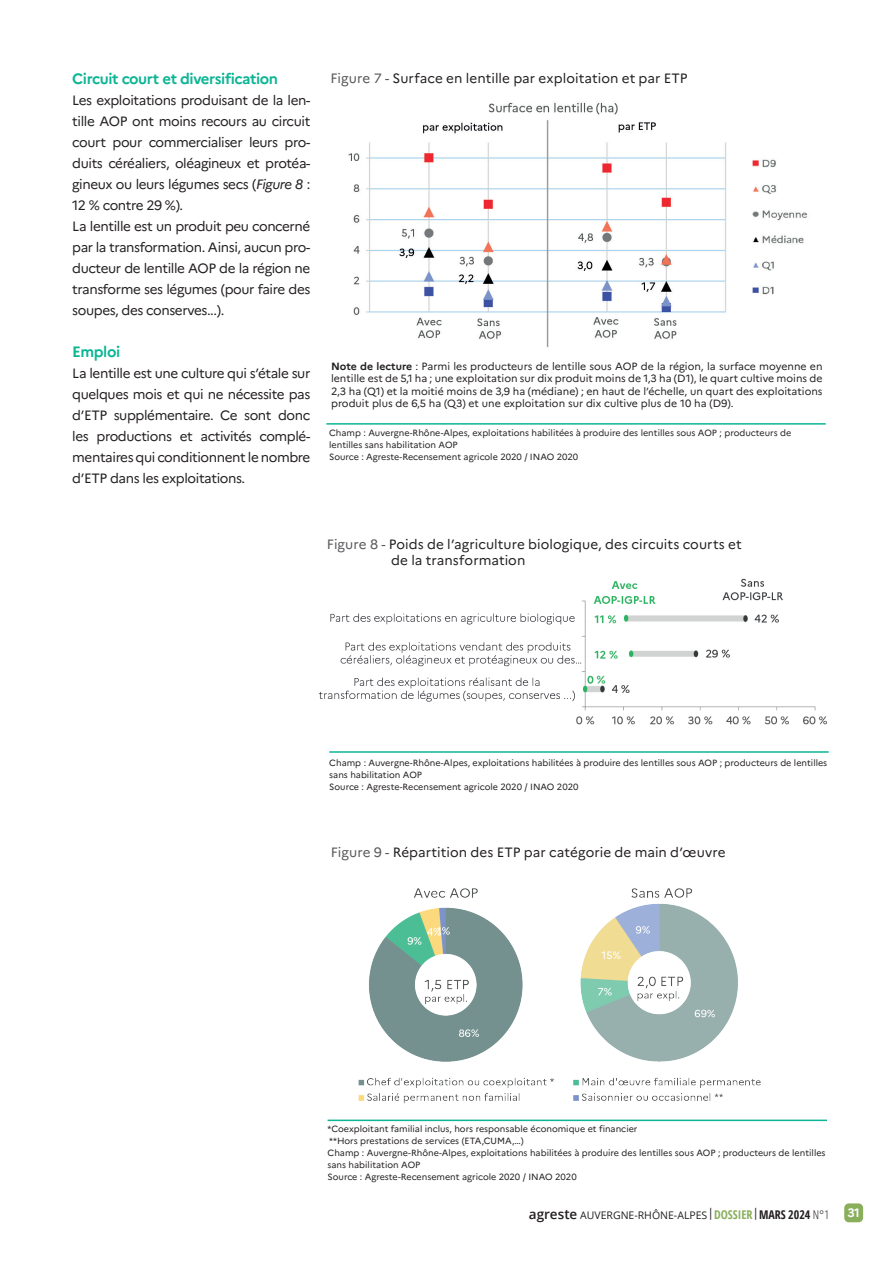
<style>
.page{position:relative;width:893px;height:1263px;background:#fff}
.page>*{position:absolute;margin:0;border:0;box-sizing:border-box;transform-origin:0 0}
.t1{font:700 15px "Marianne";letter-spacing:-.03em;color:#0cb594}
.t2{font:13.5px/21px "Marianne";letter-spacing:-.03em;color:#231f20}
.t3{font:13.5px/16.5px "Marianne";letter-spacing:.005em;color:#231f20}
.t4{font:700 12.15px "Marianne";color:#fff}
.t5{font:10.5px/12.6px "Marianne";color:#231f20;text-align:justify}
.t6{font:10.5px "Open Sans";color:#231f20}
.t7{font:9px/12px "Marianne";color:#231f20}
.s1{font-style:italic}
.s2{color:#57585a}
.s3{font-weight:700}
.s4{font-weight:600;font-size:13.5px}
.s5{font-size:12px}
.s6{font-weight:700;font-stretch:condensed;font-size:12px;color:#89ae5c}
.s7{font-weight:700;font-stretch:condensed;font-size:12px}
.s8{font-weight:300;font-stretch:condensed;font-size:12px}
</style>
<div class="page">
<div style="left:844px;top:1203px;width:19px;height:19px;background:#89ae5c;border-radius:5px"></div>
<img style="left:318px;top:578px;width:510px;height:147px">
<img style="left:348px;top:102px;width:460px;height:245px">
<hr style="left:326px;top:423px;width:500px;height:2px;background:#0cb594">
<hr style="left:329px;top:751px;width:500px;height:2px;background:#0cb594">
<img style="left:358px;top:888px;width:403px;height:216px">
<hr style="left:328px;top:1119px;width:499px;height:2px;background:#0cb594">
<h1 class="t1" style="left:72px;top:67px;width:207px">Circuit court et diversification</h1>
<p class="t2" style="left:72px;top:90px;width:240px">Les exploitations produisant de la len&shy;tille AOP ont moins recours au circuit court pour commercialiser leurs pro&shy;duits céréaliers, oléagineux et protéa&shy;gineux ou leurs légumes secs (<span class="s1">Figure 8</span> :<br>12 % contre 29 %).<br>La lentille est un produit peu concerné par la transformation. Ainsi, aucun pro&shy;ducteur de lentille AOP de la région ne transforme ses légumes (pour faire des soupes, des conserves...).</p>
<h1 class="t1" style="left:72px;top:340px;width:49px">Emploi</h1>
<h2 class="t2" style="left:72px;top:363px;width:240px;text-align:justify">La lentille est une culture qui s’étale sur quelques mois et qui ne nécessite pas d’ETP supplémentaire. Ce sont donc les productions et activités complé&shy;mentaires qui conditionnent le nombre d’ETP dans les exploitations.</h2>
<h2 class="t3" style="left:330px;top:70px;width:359px"><span class="s2">Figure 7 -</span> Surface en lentille par exploitation et par ETP</h2>
<p class="t5" style="left:331px;top:359px;width:493px"><span class="s3">Note de lecture</span> : Parmi les producteurs de lentille sous AOP de la région, la surface moyenne en lentille est de 5,1 ha ; une exploitation sur dix produit moins de 1,3 ha (D1), le quart cultive moins de 2,3 ha (Q1) et la moitié moins de 3,9 ha (médiane) ; en haut de l’échelle, un quart des exploitations produit plus de 6,5 ha (Q3) et une exploitation sur dix cultive plus de 10 ha (D9).</p>
<p class="t7" style="left:329px;top:426px;width:464px">Champ : Auvergne-Rhône-Alpes, exploitations habilitées à produire des lentilles sous AOP ; producteurs de lentilles sans habilitation AOP<br>Source : Agreste-Recensement agricole 2020 / INAO 2020</p>
<h2 class="t3" style="left:391px;top:536px;width:352px;text-indent:-64px"><span class="s2">Figure 8 -</span> Poids de l’agriculture biologique, des circuits courts et de la transformation</h2>
<p class="t7" style="left:329px;top:757px;width:499px">Champ : Auvergne-Rhône-Alpes, exploitations habilitées à produire des lentilles sous AOP ; producteurs de lentilles sans habilitation AOP<br>Source : Agreste-Recensement agricole 2020 / INAO 2020</p>
<h2 class="t3" style="left:331px;top:844px;width:396px"><span class="s2">Figure 9 -</span> Répartition des ETP par catégorie de main d’œuvre</h2>
<p class="t7" style="left:328px;top:1122px;width:499px">*Coexploitant familial inclus, hors responsable économique et financier<br>**Hors prestations de services (ETA,CUMA,…)<br>Champ : Auvergne-Rhône-Alpes, exploitations habilitées à produire des lentilles sous AOP ; producteurs de lentilles sans habilitation AOP<br>Source : Agreste-Recensement agricole 2020 / INAO 2020</p>
<p class="t6" style="left:529px;top:1208px;width:302px"><span class="s4">agreste</span> AUVERGNE-RHÔNE-ALPES<span class="s5">|</span><span class="s6">DOSSIER</span><span class="s5">|</span><span class="s7">MARS 2024</span> <span class="s8">N°1</span></p>
<h3 class="t4" style="left:847px;top:1203px;width:14px">31</h3>
</div>
